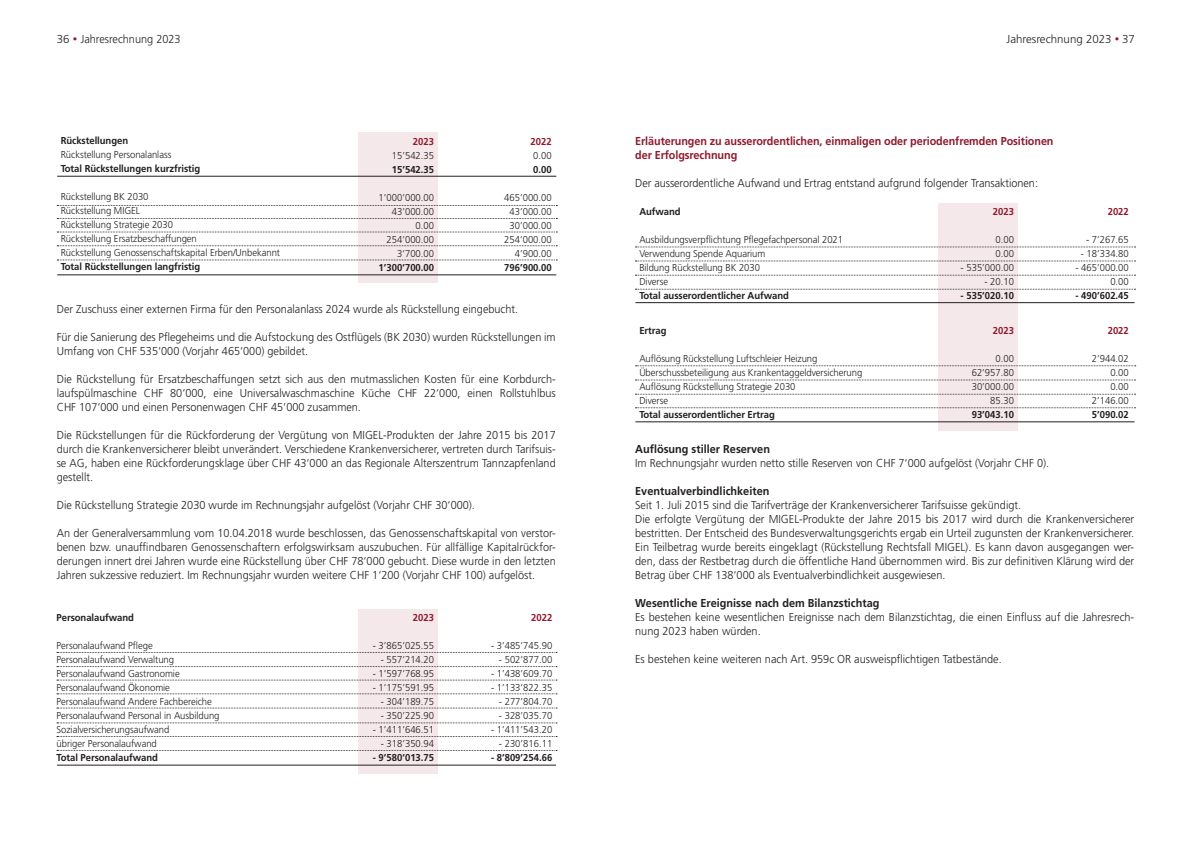
<style>
.page{position:relative;width:1191px;height:842px;background:#fff}
.page>*{position:absolute;margin:0;border:0;box-sizing:border-box;transform-origin:0 0}
.t1{font:300 11.5px/14px "Frutiger LT Std";color:#231f20;scale:.95 1}
.t2{font:700 11.5px/14px "Frutiger LT Std";letter-spacing:-.005em;color:#901a2d;scale:.94 1}
.t3{font:700 11.5px "Frutiger LT Std";color:#231f20;scale:.95 1}
.t4{font:300 11.5px "Frutiger LT Std";color:#231f20}
.t5{font:300 10px/14px "Frutiger LT Std";letter-spacing:-.005em;color:#231f20;scale:.95 1}
.t6{font:700 10px "Frutiger LT Std";letter-spacing:-.005em;color:#231f20;scale:.95 1}
.t7{font:700 10px "Frutiger LT Std";color:#901a2d;scale:.95 1}
.s1{font-weight:700;font-size:9px;color:#901a2d}
</style>
<div class="page">
<div style="left:359px;top:609px;width:79px;height:165px;background:#f4e8ea"></div>
<svg style="left:57px;top:736px;width:500px;height:1px"></svg>
<svg style="left:57px;top:750px;width:500px;height:1px"></svg>
<svg style="left:57px;top:666px;width:500px;height:1px"></svg>
<hr style="left:57px;top:765px;width:499px;height:1px;background:#231f20">
<svg style="left:57px;top:680px;width:500px;height:1px"></svg>
<svg style="left:57px;top:694px;width:500px;height:1px"></svg>
<svg style="left:57px;top:708px;width:500px;height:1px"></svg>
<svg style="left:57px;top:723px;width:500px;height:1px"></svg>
<svg style="left:57px;top:652px;width:500px;height:1px"></svg>
<div style="left:938px;top:203px;width:79px;height:228px;background:#f4e8ea"></div>
<svg style="left:635px;top:247px;width:500px;height:1px"></svg>
<svg style="left:635px;top:261px;width:500px;height:1px"></svg>
<svg style="left:635px;top:275px;width:500px;height:1px"></svg>
<svg style="left:635px;top:289px;width:500px;height:1px"></svg>
<hr style="left:635px;top:302px;width:499px;height:1px;background:#231f20">
<svg style="left:635px;top:394px;width:500px;height:1px"></svg>
<svg style="left:635px;top:408px;width:500px;height:1px"></svg>
<hr style="left:635px;top:422px;width:499px;height:1px;background:#231f20">
<svg style="left:635px;top:366px;width:500px;height:1px"></svg>
<svg style="left:635px;top:380px;width:500px;height:1px"></svg>
<div style="left:359px;top:133px;width:79px;height:150px;background:#f4e8ea"></div>
<svg style="left:57px;top:218px;width:500px;height:1px"></svg>
<svg style="left:57px;top:232px;width:500px;height:1px"></svg>
<svg style="left:57px;top:246px;width:500px;height:1px"></svg>
<svg style="left:57px;top:260px;width:500px;height:1px"></svg>
<hr style="left:57px;top:275px;width:499px;height:1px;background:#231f20">
<hr style="left:57px;top:176px;width:499px;height:1px;background:#231f20">
<svg style="left:57px;top:205px;width:500px;height:1px"></svg>
<p class="t4" style="left:57px;top:32px;width:125px">36 <span class="s1">•</span> Jahresrechnung 2023</p>
<p class="t4" style="left:1006px;top:32px;width:130px">Jahresrechnung 2023 <span class="s1">•</span> 37</p>
<p class="t6" style="left:61px;top:135px;width:73px">Rückstellungen</p>
<p class="t5" style="left:61px;top:148px;width:118px">Rückstellung Personalanlass</p>
<p class="t6" style="left:61px;top:163px;width:148px">Total Rückstellungen kurzfristig</p>
<p class="t5" style="left:61px;top:190px;width:232px">Rückstellung BK 2030<br>Rückstellung MIGEL<br>Rückstellung Strategie 2030<br>Rückstellung Ersatzbeschaffungen<br>Rückstellung Genossenschaftskapital Erben/Unbekannt</p>
<p class="t6" style="left:61px;top:261px;width:148px">Total Rückstellungen langfristig</p>
<p class="t7" style="left:413px;top:135px;width:24px">2023</p>
<p class="t5" style="left:392px;top:148px;width:46px">15’542.35</p>
<p class="t6" style="left:392px;top:163px;width:46px">15’542.35</p>
<p class="t5" style="left:378px;top:190px;width:60px;text-align:right">1’000’000.00<br>43’000.00<br>0.00<br>254’000.00<br>3’700.00</p>
<p class="t6" style="left:378px;top:261px;width:60px">1’300’700.00</p>
<p class="t7" style="left:530px;top:135px;width:24px">2022</p>
<p class="t5" style="left:533px;top:148px;width:21px">0.00</p>
<p class="t6" style="left:533px;top:163px;width:21px">0.00</p>
<p class="t5" style="left:504px;top:190px;width:52px;text-align:right">465’000.00<br>43’000.00<br>30’000.00<br>254’000.00<br>4’900.00</p>
<p class="t6" style="left:504px;top:261px;width:52px">796’900.00</p>
<p class="t1" style="left:57px;top:302px;width:487px">Der Zuschuss einer externen Firma für den Personalanlass 2024 wurde als Rückstellung eingebucht.</p>
<p class="t1" style="left:57px;top:330px;width:527px">Für die Sanierung des Pflegeheims und die Aufstockung des Ostflügels (BK 2030) wurden Rückstellungen im<br>Umfang von CHF 535‘000 (Vorjahr 465‘000) gebildet.</p>
<p class="t1" style="left:57px;top:372px;width:527px;text-align:justify">Die Rückstellung für Ersatzbeschaffungen setzt sich aus den mutmasslichen Kosten für eine Korbdurch&shy;laufspülmaschine CHF 80‘000, eine Universalwaschmaschine Küche CHF 22‘000, einen Rollstuhlbus CHF 107‘000 und einen Personenwagen CHF 45‘000 zusammen.</p>
<p class="t1" style="left:57px;top:428px;width:527px;text-align:justify">Die Rückstellungen für die Rückforderung der Vergütung von MIGEL-Produkten der Jahre 2015 bis 2017 durch die Krankenversicherer bleibt unverändert. Verschiedene Krankenversicherer, vertreten durch Tarifsuis&shy;se AG, haben eine Rückforderungsklage über CHF 43‘000 an das Regionale Alterszentrum Tannzapfenland gestellt.</p>
<p class="t1" style="left:57px;top:498px;width:442px">Die Rückstellung Strategie 2030 wurde im Rechnungsjahr aufgelöst (Vorjahr CHF 30‘000).</p>
<p class="t1" style="left:57px;top:526px;width:527px;text-align:justify">An der Generalversammlung vom 10.04.2018 wurde beschlossen, das Genossenschaftskapital von verstor&shy;benen bzw. unauffindbaren Genossenschaftern erfolgswirksam auszubuchen. Für allfällige Kapitalrückfor&shy;derungen innert drei Jahren wurde eine Rückstellung über CHF 78‘000 gebucht. Diese wurde in den letzten Jahren sukzessive reduziert. Im Rechnungsjahr wurden weitere CHF 1‘200 (Vorjahr CHF 100) aufgelöst.</p>
<p class="t6" style="left:57px;top:611px;width:83px">Personalaufwand</p>
<p class="t5" style="left:57px;top:638px;width:173px">Personalaufwand Pflege<br>Personalaufwand Verwaltung<br>Personalaufwand Gastronomie<br>Personalaufwand Ökonomie<br>Personalaufwand Andere Fachbereiche<br>Personalaufwand Personal in Ausbildung<br>Sozialversicherungsaufwand<br>übriger Personalaufwand</p>
<p class="t6" style="left:57px;top:751px;width:108px">Total Personalaufwand</p>
<p class="t7" style="left:413px;top:611px;width:24px">2023</p>
<p class="t5" style="left:373px;top:638px;width:66px">- 3’865’025.55</p>
<p class="t5" style="left:381px;top:652px;width:58px">- 557’214.20</p>
<p class="t5" style="left:373px;top:666px;width:66px">- 1’597’768.95</p>
<p class="t5" style="left:373px;top:680px;width:66px">- 1’175’591.95</p>
<p class="t5" style="left:381px;top:694px;width:58px">- 304’189.75</p>
<p class="t5" style="left:381px;top:708px;width:58px">- 350’225.90</p>
<p class="t5" style="left:373px;top:722px;width:66px">- 1’411’646.51</p>
<p class="t5" style="left:381px;top:736px;width:58px">- 318’350.94</p>
<p class="t6" style="left:373px;top:751px;width:66px">- 9’580’013.75</p>
<p class="t7" style="left:531px;top:611px;width:24px">2022</p>
<p class="t5" style="left:491px;top:638px;width:66px">- 3’485’745.90</p>
<p class="t5" style="left:499px;top:652px;width:58px">- 502’877.00</p>
<p class="t5" style="left:491px;top:666px;width:66px">- 1’438’609.70</p>
<p class="t5" style="left:491px;top:680px;width:66px">- 1’133’822.35</p>
<p class="t5" style="left:499px;top:694px;width:58px">- 277’804.70</p>
<p class="t5" style="left:499px;top:708px;width:58px">- 328’035.70</p>
<p class="t5" style="left:491px;top:722px;width:66px">- 1’411’543.20</p>
<p class="t5" style="left:499px;top:736px;width:58px">- 230’816.11</p>
<p class="t6" style="left:491px;top:751px;width:66px">- 8’809’254.66</p>
<p class="t2" style="left:635px;top:134px;width:446px">Erläuterungen zu ausserordentlichen, einmaligen oder periodenfremden Positionen der Erfolgsrechnung</p>
<p class="t1" style="left:635px;top:176px;width:425px">Der ausserordentliche Aufwand und Ertrag entstand aufgrund folgender Transaktionen:</p>
<p class="t6" style="left:639px;top:206px;width:45px">Aufwand</p>
<p class="t5" style="left:639px;top:233px;width:216px">Ausbildungsverpflichtung Pflegefachpersonal 2021<br>Verwendung Spende Aquarium<br>Bildung Rückstellung BK 2030<br>Diverse</p>
<p class="t6" style="left:639px;top:290px;width:159px">Total ausserordentlicher Aufwand</p>
<p class="t6" style="left:639px;top:325px;width:30px">Ertrag</p>
<p class="t5" style="left:639px;top:352px;width:236px">Auflösung Rückstellung Luftschleier Heizung Überschussbeteiligung aus Krankentaggeldversicherung Auflösung Rückstellung Strategie 2030<br>Diverse</p>
<p class="t6" style="left:639px;top:409px;width:144px">Total ausserordentlicher Ertrag</p>
<p class="t7" style="left:993px;top:206px;width:24px">2023</p>
<p class="t5" style="left:995px;top:233px;width:21px">0.00<br>0.00</p>
<p class="t5" style="left:960px;top:261px;width:58px">- 535’000.00</p>
<p class="t5" style="left:984px;top:275px;width:33px">- 20.10</p>
<p class="t6" style="left:960px;top:290px;width:58px">- 535’020.10</p>
<p class="t7" style="left:993px;top:325px;width:24px">2023</p>
<p class="t5" style="left:971px;top:352px;width:46px;text-align:right">0.00<br>62’957.80<br>30’000.00<br>85.30</p>
<p class="t6" style="left:971px;top:409px;width:46px">93’043.10</p>
<p class="t7" style="left:1107px;top:206px;width:24px">2022</p>
<p class="t5" style="left:1086px;top:233px;width:47px">- 7’267.65</p>
<p class="t5" style="left:1080px;top:247px;width:52px">- 18’334.80</p>
<p class="t5" style="left:1075px;top:261px;width:58px;text-align:right">- 465’000.00<br>0.00</p>
<p class="t6" style="left:1075px;top:290px;width:58px">- 490’602.45</p>
<p class="t7" style="left:1107px;top:325px;width:24px">2022</p>
<p class="t5" style="left:1091px;top:352px;width:40px;text-align:right">2’944.02<br>0.00<br>0.00<br>2’146.00</p>
<p class="t6" style="left:1091px;top:409px;width:40px">5’090.02</p>
<p class="t3" style="left:635px;top:442px;width:143px">Auflösung stiller Reserven</p>
<p class="t1" style="left:635px;top:456px;width:437px">Im Rechnungsjahr wurden netto stille Reserven von CHF 7‘000 aufgelöst (Vorjahr CHF 0).</p>
<p class="t3" style="left:635px;top:484px;width:143px">Eventualverbindlichkeiten</p>
<p class="t1" style="left:635px;top:498px;width:527px">Seit 1. Juli 2015 sind die Tarifverträge der Krankenversicherer Tarifsuisse gekündigt.<br>Die erfolgte Vergütung der MIGEL-Produkte der Jahre 2015 bis 2017 wird durch die Krankenversicherer bestritten. Der Entscheid des Bundesverwaltungsgerichts ergab ein Urteil zugunsten der Krankenversicherer.<br>Ein Teilbetrag wurde bereits eingeklagt (Rückstellung Rechtsfall MIGEL). Es kann davon ausgegangen wer&shy;den, dass der Restbetrag durch die öffentliche Hand übernommen wird. Bis zur definitiven Klärung wird der Betrag über CHF 138‘000 als Eventualverbindlichkeit ausgewiesen.</p>
<p class="t3" style="left:635px;top:596px;width:259px">Wesentliche Ereignisse nach dem Bilanzstichtag</p>
<p class="t1" style="left:635px;top:610px;width:527px">Es bestehen keine wesentlichen Ereignisse nach dem Bilanzstichtag, die einen Einfluss auf die Jahresrech&shy;nung 2023 haben würden.</p>
<p class="t1" style="left:635px;top:652px;width:387px">Es bestehen keine weiteren nach Art. 959c OR ausweispflichtigen Tatbestände.</p>
</div>
